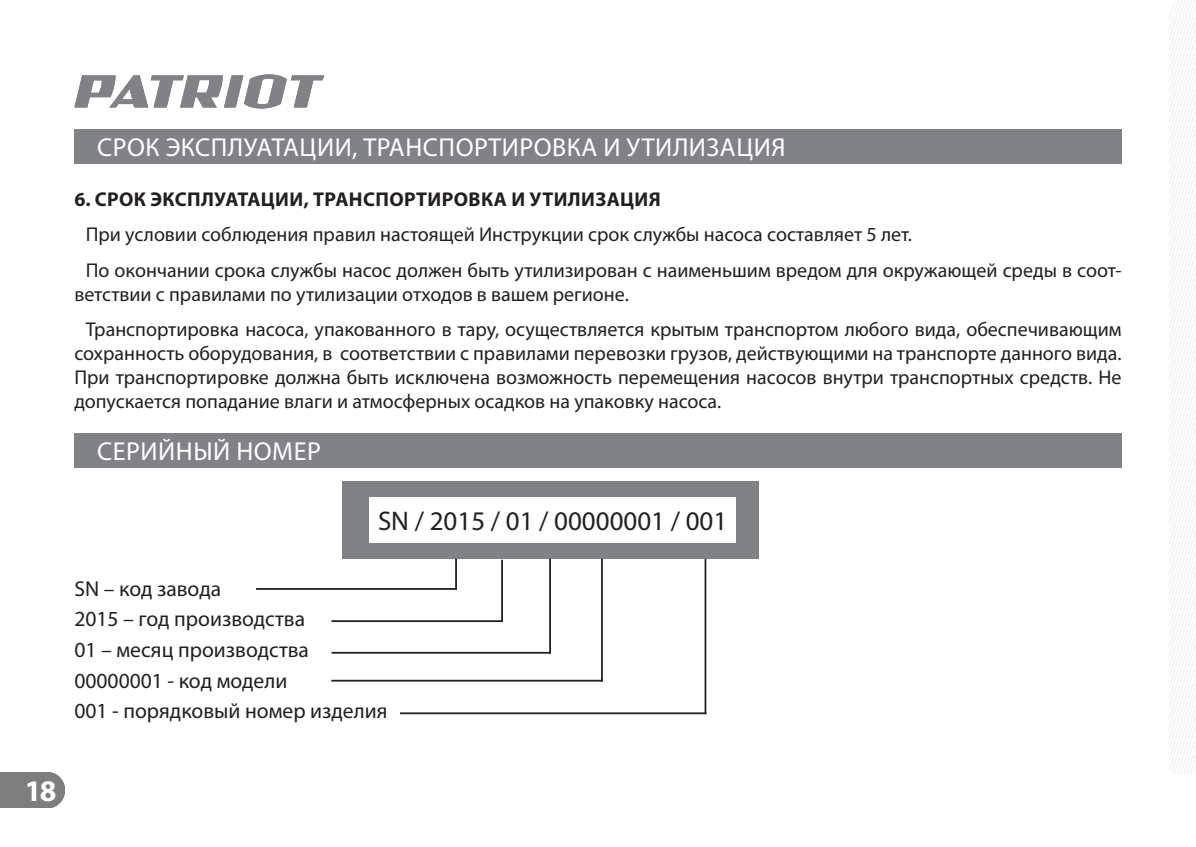
<style>
.page{position:relative;width:1196px;height:847px;background:#fff}
.page>*{position:absolute;margin:0;border:0;box-sizing:border-box;transform-origin:0 0}
.t1{font:700 30px "Myriad Pro";color:#fff}
.t2{font:27px "Myriad Pro";color:#231f20}
.t3{font:26px "Myriad Pro";letter-spacing:.02em;color:#fff}
.t4{font:21.6px/30.6px "Myriad Pro";color:#231f20}
.t5{font:20px/35.4px "Myriad Pro";color:#231f20}
.t6{font:700 20px "Myriad Pro";letter-spacing:.02em;color:#231f20}
</style>
<div class="page">
<div style="left:0;top:772px;width:65px;height:35px;background:#7d7e7e"></div>
<svg style="left:74px;top:74px;width:250px;height:35px"></svg>
<div style="left:74px;top:130px;width:1047px;height:34px;background:#808285"></div>
<div style="left:74px;top:433px;width:1047px;height:34px;background:#808285"></div>
<hr style="left:331px;top:620px;width:172px;height:2px;background:#231f20">
<hr style="left:501px;top:559px;width:2px;height:63px;background:#231f20">
<div style="left:342px;top:481px;width:417px;height:77px;background:#808285"></div>
<div style="left:369px;top:497px;width:367px;height:45px;background:#fff"></div>
<hr style="left:256px;top:588px;width:201px;height:2px;background:#231f20">
<hr style="left:455px;top:558px;width:2px;height:31px;background:#231f20">
<hr style="left:331px;top:652px;width:219px;height:1px;background:#231f20">
<hr style="left:549px;top:558px;width:2px;height:95px;background:#231f20">
<hr style="left:331px;top:679px;width:271px;height:2px;background:#231f20">
<hr style="left:601px;top:558px;width:1px;height:123px;background:#231f20">
<hr style="left:400px;top:712px;width:306px;height:2px;background:#231f20">
<hr style="left:704px;top:559px;width:2px;height:155px;background:#231f20">
<svg style="left:1169px;top:0;width:27px;height:774px"></svg>
<h3 class="t3" style="left:97px;top:135px;width:689px">СРОК ЭКСПЛУАТАЦИИ, ТРАНСПОРТИРОВКА И УТИЛИЗАЦИЯ</h3>
<p class="t6" style="left:74px;top:189px;width:587px">6. СРОК ЭКСПЛУАТАЦИИ, ТРАНСПОРТИРОВКА И УТИЛИЗАЦИЯ</p>
<p class="t5" style="left:86px;top:218px;width:1037px">При условии соблюдения правил настоящей Инструкции срок службы насоса составляет 5 лет.<br>По окончании срока службы насос должен быть утилизирован с наименьшим вредом для окружающей среды в соот-</p>
<p class="t5" style="left:86px;top:277px;width:1037px;text-indent:-11px">ветствии с правилами по утилизации отходов в вашем регионе.<br>Транспортировка насоса, упакованного в тару, осуществляется крытым транспортом любого вида, обеспечивающим</p>
<p class="t5" style="left:74px;top:342px;width:1048px;line-height:24px;text-align:justify">сохранность оборудования, в соответствии с правилами перевозки грузов, действующими на транспорте данного вида.<br>При транспортировке должна быть исключена возможность перемещения насосов внутри транспортных средств. Не допускается попадание влаги и атмосферных осадков на упаковку насоса.</p>
<h3 class="t3" style="left:97px;top:439px;width:225px">СЕРИЙНЫЙ НОМЕР</h3>
<h2 class="t2" style="left:378px;top:508px;width:351px">SN / 2015 / 01 / 00000001 / 001</h2>
<p class="t4" style="left:74px;top:574px;width:314px">SN – код завода<br>2015 – год производства<br>01 – месяц производства<br>00000001 - код модели<br>001 - порядковый номер изделия</p>
<h1 class="t1" style="left:25px;top:775px;width:33px">18</h1>
</div>
